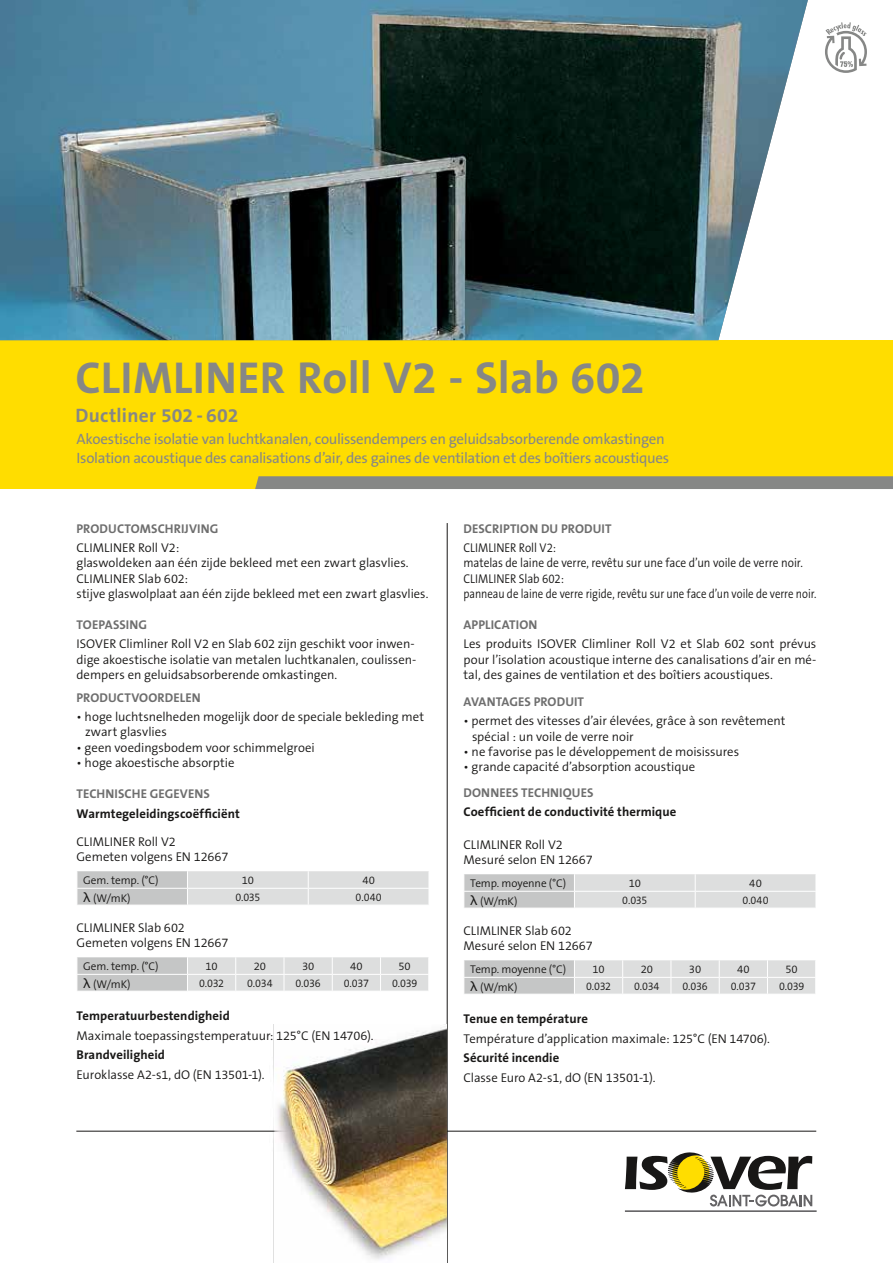
<style>
.page{position:relative;width:893px;height:1263px;background:#fff}
.page>*{position:absolute;margin:0;border:0;box-sizing:border-box;transform-origin:0 0}
.t1{font:700 45px "The Sans B7";letter-spacing:.005em;color:#868786}
.t2{font:700 19.5px "The Sans B7";letter-spacing:.01em;color:#868786}
.t3{font:15px/19.5px "The Sans B5 Plain";letter-spacing:-.02em;color:#868786}
.t4{font:300 12.75px/15.3px "The Sans B4";color:#181716}
.t5{font:300 12.75px/15.3px "The Sans B4";color:#181716;scale:.9 1}
.t6{font:700 12.75px "The Sans B7";letter-spacing:.005em;color:#181716}
.t7{font:700 12.75px "The Sans B7";letter-spacing:.005em;color:#6e6e6e}
.t8{font:300 11.25px "The Sans B4";letter-spacing:-.01em;color:#181716}
.t9{font:300 11.25px "The Sans B4";letter-spacing:-.01em;color:#181716;scale:.95 1}
.s1{font-family:"Lucida Grande";font-weight:400;font-size:12.75px}
</style>
<div class="page">
<div style="left:0;top:340px;width:893px;height:149px;background:#fd0"></div>
<svg style="left:255px;top:476px;width:638px;height:13px"></svg>
<img style="left:0;top:0;width:808px;height:340px">
<svg style="left:825px;top:22px;width:42px;height:51px"></svg>
<hr style="left:447px;top:523px;width:1px;height:740px;background:#181716">
<hr style="left:76px;top:1131px;width:740px;height:1px;background:#181716">
<hr style="left:625px;top:1210px;width:192px;height:2px;background:#646365">
<svg style="left:625px;top:1152px;width:187px;height:54px"></svg>
<img style="left:270px;top:1024px;width:176px;height:239px">
<svg style="left:77px;top:871px;width:352px;height:34px"></svg>
<svg style="left:77px;top:957px;width:352px;height:34px"></svg>
<svg style="left:464px;top:874px;width:352px;height:34px"></svg>
<svg style="left:464px;top:960px;width:351px;height:34px"></svg>
<h1 class="t1" style="left:75px;top:354px;width:50px">Climliner</h1>
<h1 class="t1" style="left:297px;top:354px;width:349px">Roll V2 - Slab 602</h1>
<h2 class="t2" style="left:75px;top:405px;width:165px">Ductliner 502 - 602</h2>
<p class="t3" style="left:77px;top:430px;width:594px">Akoestische isolatie van luchtkanalen, coulissendempers en geluidsabsorberende omkastingen<br>Isolation acoustique des canalisations d’air, des gaines de ventilation et des boîtiers acoustiques</p>
<p class="t7" style="left:77px;top:522px;width:143px">PRODUCTOMSCHRIJVING</p>
<p class="t4" style="left:77px;top:541px;width:353px">Climliner Roll V2:<br>glaswoldeken aan één zijde bekleed met een zwart glasvlies.<br>Climliner Slab 602:<br>stijve glaswolplaat aan één zijde bekleed met een zwart glasvlies.</p>
<p class="t7" style="left:77px;top:618px;width:72px">TOEPASSING</p>
<p class="t4" style="left:77px;top:637px;width:341px">ISOVER Climliner Roll V2 en Slab 602 zijn geschikt voor inwen&shy;dige akoestische isolatie van metalen luchtkanalen, coulissen&shy;dempers en geluidsabsorberende omkastingen.</p>
<p class="t7" style="left:77px;top:691px;width:126px">PRODUCTVOORDELEN</p>
<p class="t4" style="left:85px;top:710px;width:341px;text-indent:-9px">• hoge luchtsnelheden mogelijk door de speciale bekleding met zwart glasvlies</p>
<p class="t4" style="left:77px;top:740px;width:240px">• geen voedingsbodem voor schimmelgroei</p>
<p class="t4" style="left:77px;top:756px;width:159px">• hoge akoestische absorptie</p>
<p class="t7" style="left:77px;top:787px;width:135px">TECHNISCHE GEGEVENS</p>
<p class="t6" style="left:77px;top:807px;width:165px">Warmtegeleidingscoëfficiënt</p>
<p class="t4" style="left:77px;top:834px;width:153px">Climliner Roll V2<br>Gemeten volgens EN 12667</p>
<p class="t8" style="left:83px;top:874px;width:77px">Gem. temp. (°C)</p>
<p class="t8" style="left:242px;top:874px;width:14px">10</p>
<p class="t8" style="left:362px;top:874px;width:14px">40</p>
<p class="t8" style="left:83px;top:892px;width:49px"><span class="s1">λ</span> (W/mK)</p>
<p class="t9" style="left:235px;top:891px;width:28px">0.035</p>
<p class="t9" style="left:356px;top:891px;width:29px">0.040</p>
<p class="t4" style="left:77px;top:920px;width:153px">Climliner Slab 602<br>Gemeten volgens EN 12667</p>
<p class="t8" style="left:83px;top:960px;width:77px">Gem. temp. (°C)</p>
<p class="t8" style="left:206px;top:960px;width:14px">10</p>
<p class="t8" style="left:254px;top:960px;width:14px">20</p>
<p class="t8" style="left:302px;top:960px;width:14px">30</p>
<p class="t8" style="left:350px;top:960px;width:14px">40</p>
<p class="t8" style="left:399px;top:960px;width:14px">50</p>
<p class="t8" style="left:83px;top:978px;width:49px"><span class="s1">λ</span> (W/mK)</p>
<p class="t9" style="left:199px;top:977px;width:28px">0.032</p>
<p class="t9" style="left:247px;top:977px;width:28px">0.034</p>
<p class="t9" style="left:296px;top:977px;width:28px">0.036</p>
<p class="t9" style="left:344px;top:977px;width:28px">0.037</p>
<p class="t9" style="left:392px;top:977px;width:28px">0.039</p>
<p class="t6" style="left:77px;top:1009px;width:155px">Temperatuurbestendigheid</p>
<p class="t4" style="left:77px;top:1028px;width:299px">Maximale toepassingstemperatuur: 125°C (EN 14706).</p>
<p class="t6" style="left:77px;top:1048px;width:90px">Brandveiligheid</p>
<p class="t4" style="left:77px;top:1067px;width:190px">Euroklasse A2-s1, dO (EN 13501-1).</p>
<p class="t7" style="left:463px;top:522px;width:150px">DESCRIPTION DU PRODUIT</p>
<p class="t5" style="left:463px;top:541px;width:394px">Climliner Roll V2:<br>matelas de laine de verre, revêtu sur une face d’un voile de verre noir.<br>Climliner Slab 602:<br>panneau de laine de verre rigide, revêtu sur une face d’un voile de verre noir.</p>
<p class="t7" style="left:463px;top:618px;width:75px">APPLICATION</p>
<p class="t4" style="left:463px;top:637px;width:354px;text-align:justify">Les produits ISOVER Climliner Roll V2 et Slab 602 sont prévus pour l’isolation acoustique interne des canalisations d’air en mé&shy;tal, des gaines de ventilation et des boîtiers acoustiques.</p>
<p class="t7" style="left:463px;top:695px;width:122px">AVANTAGES PRODUIT</p>
<p class="t4" style="left:472px;top:714px;width:315px;text-indent:-9px">• permet des vitesses d’air élevées, grâce à son revêtement spécial : un voile de verre noir</p>
<p class="t4" style="left:463px;top:744px;width:277px">• ne favorise pas le développement de moisissures</p>
<p class="t4" style="left:463px;top:760px;width:233px">• grande capacité d’absorption acoustique</p>
<p class="t7" style="left:463px;top:786px;width:131px">DONNEES TECHNIQUES</p>
<p class="t6" style="left:463px;top:805px;width:214px">Coefficient de conductivité thermique</p>
<p class="t4" style="left:463px;top:837px;width:131px">Climliner Roll V2<br>Mesuré selon EN 12667</p>
<p class="t8" style="left:470px;top:877px;width:97px">Temp. moyenne (°C)</p>
<p class="t8" style="left:629px;top:877px;width:14px">10</p>
<p class="t8" style="left:749px;top:877px;width:14px">40</p>
<p class="t8" style="left:470px;top:895px;width:49px"><span class="s1">λ</span> (W/mK)</p>
<p class="t9" style="left:622px;top:894px;width:28px">0.035</p>
<p class="t9" style="left:743px;top:894px;width:29px">0.040</p>
<p class="t4" style="left:463px;top:923px;width:131px">Climliner Slab 602<br>Mesuré selon EN 12667</p>
<p class="t8" style="left:470px;top:963px;width:97px">Temp. moyenne (°C)</p>
<p class="t8" style="left:592px;top:963px;width:14px">10</p>
<p class="t8" style="left:641px;top:963px;width:14px">20</p>
<p class="t8" style="left:689px;top:963px;width:14px">30</p>
<p class="t8" style="left:737px;top:963px;width:14px">40</p>
<p class="t8" style="left:785px;top:963px;width:14px">50</p>
<p class="t8" style="left:470px;top:981px;width:49px"><span class="s1">λ</span> (W/mK)</p>
<p class="t9" style="left:586px;top:980px;width:28px">0.032</p>
<p class="t9" style="left:634px;top:980px;width:28px">0.034</p>
<p class="t9" style="left:682px;top:980px;width:28px">0.036</p>
<p class="t9" style="left:731px;top:980px;width:28px">0.037</p>
<p class="t9" style="left:779px;top:980px;width:28px">0.039</p>
<p class="t6" style="left:463px;top:1012px;width:126px">Tenue en température</p>
<p class="t4" style="left:463px;top:1031px;width:308px">Température d’application maximale: 125°C (EN 14706).</p>
<p class="t6" style="left:463px;top:1051px;width:97px">Sécurité incendie</p>
<p class="t4" style="left:463px;top:1070px;width:194px">Classe Euro A2-s1, dO (EN 13501-1).</p>
</div>
